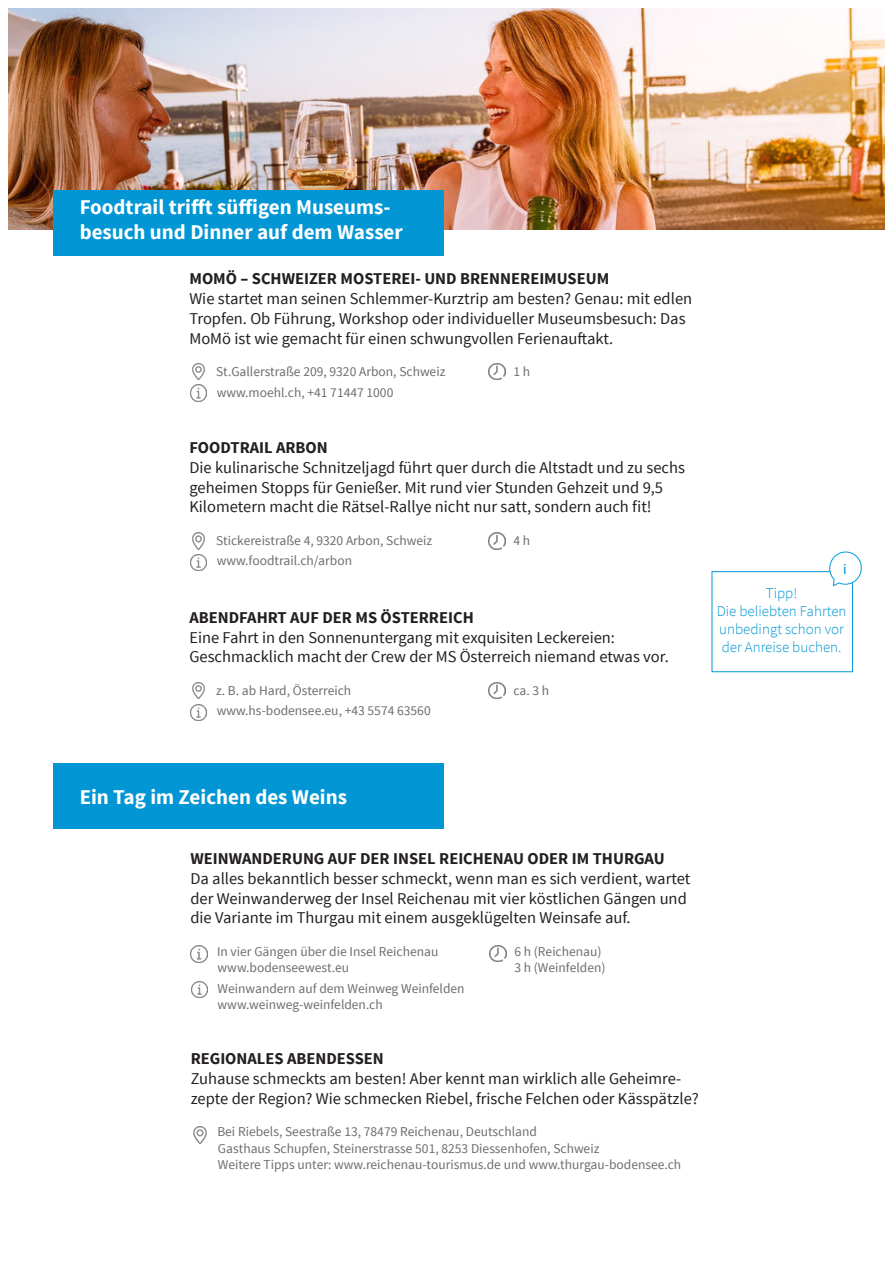
<style>
.page{position:relative;width:893px;height:1263px;background:#fff}
.page>*{position:absolute;margin:0;border:0;box-sizing:border-box;transform-origin:0 0}
.t1{font:700 21px "Source Sans Pro";color:#fff}
.t2{font:16.5px/19.8px "Source Sans Pro";color:#231f20}
.t3{font:300 15px/18px "Source Sans Pro";color:#0296d4;text-align:center}
.t4{font:15px "Myriad Pro";color:#0296d4}
.t5{font:13.5px/16.2px "Source Sans Pro";color:#6c6d70}
.s1{font-weight:700}
</style>
<div class="page">
<img style="left:9px;top:9px;width:875px;height:221px">
<img style="left:489px;top:363px;width:16px;height:17px">
<img style="left:190px;top:385px;width:17px;height:16px">
<img style="left:192px;top:363px;width:14px;height:17px">
<img style="left:489px;top:533px;width:16px;height:16px">
<img style="left:190px;top:554px;width:17px;height:17px">
<img style="left:192px;top:533px;width:13px;height:16px">
<img style="left:489px;top:682px;width:16px;height:17px">
<img style="left:190px;top:704px;width:17px;height:16px">
<img style="left:192px;top:682px;width:14px;height:17px">
<img style="left:490px;top:945px;width:16px;height:17px">
<img style="left:193px;top:1127px;width:14px;height:16px">
<img style="left:191px;top:945px;width:16px;height:17px">
<div style="left:53px;top:190px;width:390px;height:66px;background:#0296d4"></div>
<div style="left:53px;top:763px;width:390px;height:66px;background:#0296d4"></div>
<div style="left:712px;top:571px;width:141px;height:101px;background:#fff;border:1px solid #0296d4"></div>
<svg style="left:829px;top:552px;width:33px;height:34px"></svg>
<img style="left:191px;top:981px;width:17px;height:17px">
<p class="t1" style="left:80px;top:194px;width:312px">Foodtrail trifft süffigen Museums-</p>
<p class="t1" style="left:80px;top:219px;width:325px">besuch und Dinner auf dem Wasser</p>
<p class="t2" style="left:189px;top:269px;width:504px"><span class="s1">MOMÖ – SCHWEIZER MOSTEREI- UND BRENNEREIMUSEUM<br></span>Wie startet man seinen Schlemmer-Kurztrip am besten? Genau: mit edlen Tropfen. Ob Führung, Workshop oder individueller Museumsbesuch: Das MoMö ist wie gemacht für einen schwungvollen Ferienauftakt.</p>
<p class="t5" style="left:216px;top:364px;width:231px">St.Gallerstraße 209, 9320 Arbon, Schweiz</p>
<p class="t5" style="left:513px;top:364px;width:18px">1 h</p>
<p class="t5" style="left:217px;top:384px;width:178px">www.moehl.ch, +41 71447 1000</p>
<p class="t2" style="left:189px;top:438px;width:497px"><span class="s1">FOODTRAIL ARBON<br></span>Die kulinarische Schnitzeljagd führt quer durch die Altstadt und zu sechs geheimen Stopps für Genießer. Mit rund vier Stunden Gehzeit und 9,5<br>Kilometern macht die Rätsel-Rallye nicht nur satt, sondern auch fit!</p>
<p class="t5" style="left:216px;top:532px;width:218px">Stickereistraße 4, 9320 Arbon, Schweiz</p>
<p class="t5" style="left:513px;top:532px;width:18px">4 h</p>
<p class="t5" style="left:217px;top:553px;width:137px">www.foodtrail.ch/arbon</p>
<p class="t2" style="left:189px;top:608px;width:481px"><span class="s1">ABENDFAHRT AUF DER MS ÖSTERREICH<br></span>Eine Fahrt in den Sonnenuntergang mit exquisiten Leckereien:<br>Geschmacklich macht der Crew der MS Österreich niemand etwas vor.</p>
<p class="t5" style="left:216px;top:682px;width:137px">z. B. ab Hard, Österreich</p>
<p class="t5" style="left:513px;top:682px;width:37px">ca. 3 h</p>
<p class="t5" style="left:217px;top:703px;width:215px">www.hs-bodensee.eu, +43 5574 63560</p>
<p class="t4" style="left:843px;top:559px;width:5px">i</p>
<p class="t3" style="left:717px;top:584px;width:131px">Tipp!<br>Die beliebten Fahrten unbedingt schon vor der Anreise buchen.</p>
<p class="t1" style="left:80px;top:783px;width:269px">Ein Tag im Zeichen des Weins</p>
<p class="t2" style="left:190px;top:849px;width:502px"><span class="s1">WEINWANDERUNG AUF DER INSEL REICHENAU ODER IM THURGAU<br></span>Da alles bekanntlich besser schmeckt, wenn man es sich verdient, wartet der Weinwanderweg der Insel Reichenau mit vier köstlichen Gängen und die Variante im Thurgau mit einem ausgeklügelten Weinsafe auf.</p>
<p class="t5" style="left:217px;top:943px;width:223px">In vier Gängen über die Insel Reichenau</p>
<p class="t5" style="left:514px;top:943px;width:89px">6 h (Reichenau)</p>
<p class="t5" style="left:218px;top:960px;width:133px">www.bodenseewest.eu</p>
<p class="t5" style="left:514px;top:960px;width:93px">3 h (Weinfelden)</p>
<p class="t5" style="left:218px;top:980px;width:248px">Weinwandern auf dem Weinweg Weinfelden www.weinweg-weinfelden.ch</p>
<p class="t2" style="left:191px;top:1049px;width:510px"><span class="s1">REGIONALES ABENDESSEN<br></span>Zuhause schmeckts am besten! Aber kennt man wirklich alle Geheimre&shy;zepte der Region? Wie schmecken Riebel, frische Felchen oder Kässpätzle?</p>
<p class="t5" style="left:217px;top:1124px;width:465px">Bei Riebels, Seestraße 13, 78479 Reichenau, Deutschland<br>Gasthaus Schupfen, Steinerstrasse 501, 8253 Diessenhofen, Schweiz<br>Weitere Tipps unter: www.reichenau-tourismus.de und www.thurgau-bodensee.ch</p>
</div>
